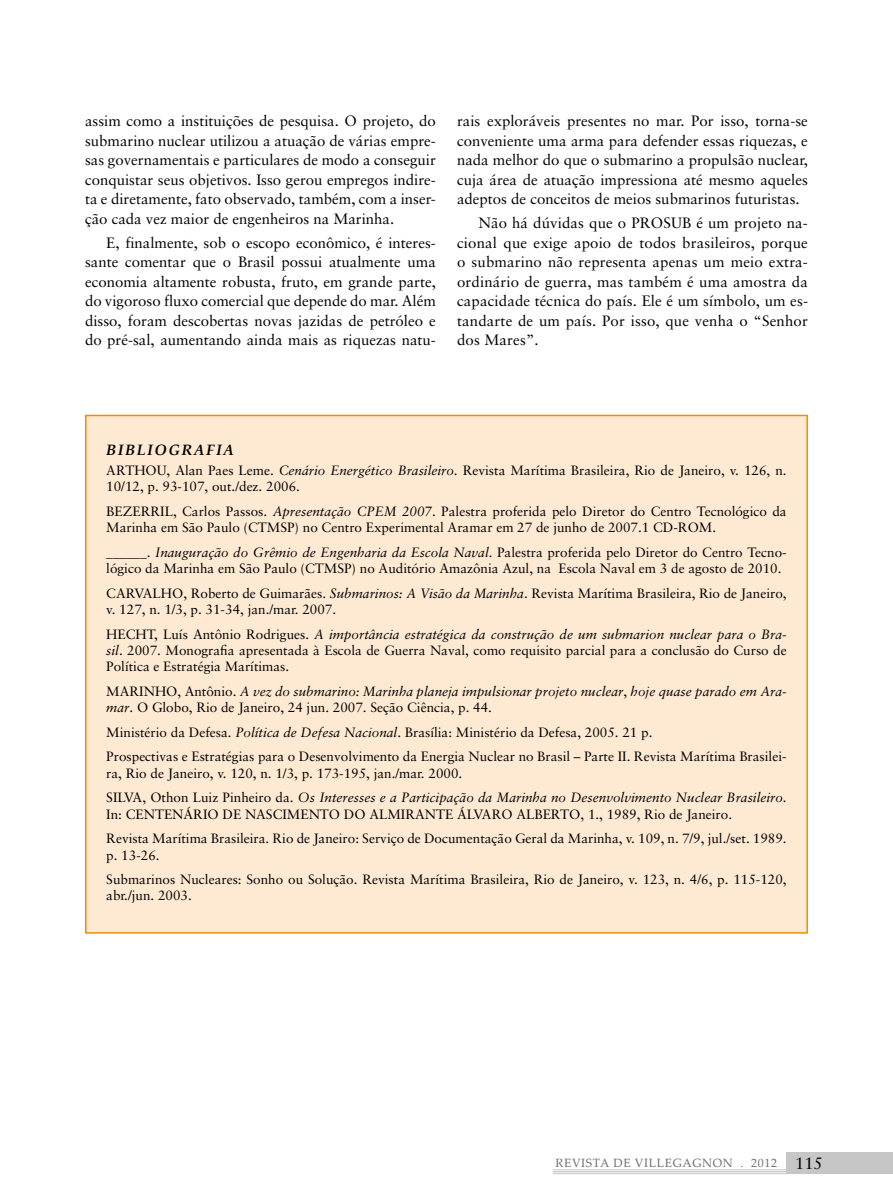
<style>
.page{position:relative;width:893px;height:1191px;background:#fff}
.page>*{position:absolute;margin:0;border:0;box-sizing:border-box;transform-origin:0 0}
.t1{font:15px/19.5px "Sabon";color:#000;text-align:justify}
.t2{font:italic 700 15px "Palatino Linotype";letter-spacing:.1em;color:#000}
.t3{font:13.5px/16.2px "Sabon";color:#000}
.t4{font:italic 13.5px/16.2px "Sabon";color:#000}
.t5{font:12px "Palatino Linotype";letter-spacing:.05em;color:#706f6f}
.s1{font-style:italic}
.s2{font-style:normal}
.s3{font-family:"Sabon";font-size:16.5px;color:#000}
</style>
<div class="page">
<div style="left:787px;top:1152px;width:106px;height:22px;background:#c6c6c6"></div>
<hr style="left:553px;top:1169px;width:234px;height:1px;background:#c6c6c6">
<hr style="left:553px;top:1171px;width:234px;height:1px;background:#c6c6c6">
<hr style="left:553px;top:1173px;width:234px;height:1px;background:#c6c6c6">
<div style="left:85px;top:415px;width:723px;height:518px;background:#fee9d3;border:2px solid #f28c00"></div>
<p class="t1" style="left:85px;top:111px;width:352px">assim como a instituições de pesquisa. O projeto, do submarino nuclear utilizou a atuação de várias empre&shy;sas governamentais e particulares de modo a conseguir conquistar seus objetivos. Isso gerou empregos indire&shy;ta e diretamente, fato observado, também, com a inser&shy;ção cada vez maior de engenheiros na Marinha.</p>
<p class="t1" style="left:85px;top:233px;width:352px;text-indent:21px">E, finalmente, sob o escopo econômico, é interes&shy;sante comentar que o Brasil possui atualmente uma economia altamente robusta, fruto, em grande parte, do vigoroso fluxo comercial que depende do mar. Além disso, foram descobertas novas jazidas de petróleo e do pré-sal, aumentando ainda mais as riquezas natu-</p>
<p class="t1" style="left:457px;top:111px;width:352px">rais exploráveis presentes no mar. Por isso, torna-se conveniente uma arma para defender essas riquezas, e nada melhor do que o submarino a propulsão nuclear, cuja área de atuação impressiona até mesmo aqueles adeptos de conceitos de meios submarinos futuristas.</p>
<p class="t1" style="left:457px;top:213px;width:352px;text-indent:21px">Não há dúvidas que o PROSUB é um projeto na&shy;cional que exige apoio de todos brasileiros, porque o submarino não representa apenas um meio extra&shy;ordinário de guerra, mas também é uma amostra da capacidade técnica do país. Ele é um símbolo, um es&shy;tandarte de um país. Por isso, que venha o “Senhor dos Mares”.</p>
<p class="t2" style="left:106px;top:439px;width:129px">BIBLIOGRAFIA</p>
<p class="t3" style="left:106px;top:462px;width:682px">ARTHOU, Alan Paes Leme. <span class="s1">Cenário Energético Brasileiro</span>. Revista Marítima Brasileira, Rio de Janeiro, v. 126, n.<br>10/12, p. 93-107, out./dez. 2006.</p>
<p class="t3" style="left:106px;top:503px;width:682px">BEZERRIL, Carlos Passos. <span class="s1">Apresentação CPEM 2007</span>. Palestra proferida pelo Diretor do Centro Tecnológico da<br>Marinha em São Paulo (CTMSP) no Centro Experimental Aramar em 27 de junho de 2007.1 CD-ROM.</p>
<p class="t3" style="left:106px;top:544px;width:682px">______. <span class="s1">Inauguração do Grêmio de Engenharia da Escola Naval</span>. Palestra proferida pelo Diretor do Centro Tecno&shy;lógico da Marinha em São Paulo (CTMSP) no Auditório Amazônia Azul, na Escola Naval em 3 de agosto de 2010.</p>
<p class="t3" style="left:106px;top:585px;width:682px">CARVALHO, Roberto de Guimarães. <span class="s1">Submarinos: A Visão da Marinha</span>. Revista Marítima Brasileira, Rio de Janeiro, v. 127, n. 1/3, p. 31-34, jan./mar. 2007.</p>
<p class="t3" style="left:106px;top:626px;width:682px;text-align:justify">HECHT, Luís Antônio Rodrigues. <span class="s1">A importância estratégica da construção de um submarion nuclear para o Bra&shy;sil</span>. 2007. Monografia apresentada à Escola de Guerra Naval, como requisito parcial para a conclusão do Curso de Política e Estratégia Marítimas.</p>
<p class="t4" style="left:106px;top:683px;width:682px"><span class="s2">MARINHO, Antônio.</span> A vez do submarino: Marinha planeja impulsionar projeto nuclear<span class="s2">,</span> hoje quase parado em Ara&shy;mar<span class="s2">. O Globo, Rio de Janeiro, 24 jun. 2007. Seção Ciência, p. 44.</span></p>
<p class="t3" style="left:106px;top:719px;width:682px;line-height:24.8px">Ministério da Defesa. <span class="s1">Política de Defesa Nacional</span>. Brasília: Ministério da Defesa, 2005. 21 p.<br>Prospectivas e Estratégias para o Desenvolvimento da Energia Nuclear no Brasil – Parte II. Revista Marítima Brasilei-</p>
<p class="t3" style="left:106px;top:760px;width:682px;line-height:24.8px">ra, Rio de Janeiro, v. 120, n. 1/3, p. 173-195, jan./mar. 2000.<br>SILVA, Othon Luiz Pinheiro da. <span class="s1">Os Interesses e a Participação da Marinha no Desenvolvimento Nuclear Brasileiro</span>.</p>
<p class="t3" style="left:106px;top:801px;width:682px;line-height:24.8px">In: CENTENÁRIO DE NASCIMENTO DO ALMIRANTE ÁLVARO ALBERTO, 1., 1989, Rio de Janeiro.<br>Revista Marítima Brasileira. Rio de Janeiro: Serviço de Documentação Geral da Marinha, v. 109, n. 7/9, jul./set. 1989.</p>
<p class="t3" style="left:106px;top:842px;width:682px;line-height:24.8px">p. 13-26.<br>Submarinos Nucleares: Sonho ou Solução. Revista Marítima Brasileira, Rio de Janeiro, v. 123, n. 4/6, p. 115-120,</p>
<p class="t3" style="left:106px;top:887px;width:87px">abr./jun. 2003.</p>
<p class="t5" style="left:555px;top:1154px;width:269px">REVISTA DE VILLEGAGNON . 2012 <span class="s3">115</span></p>
</div>
